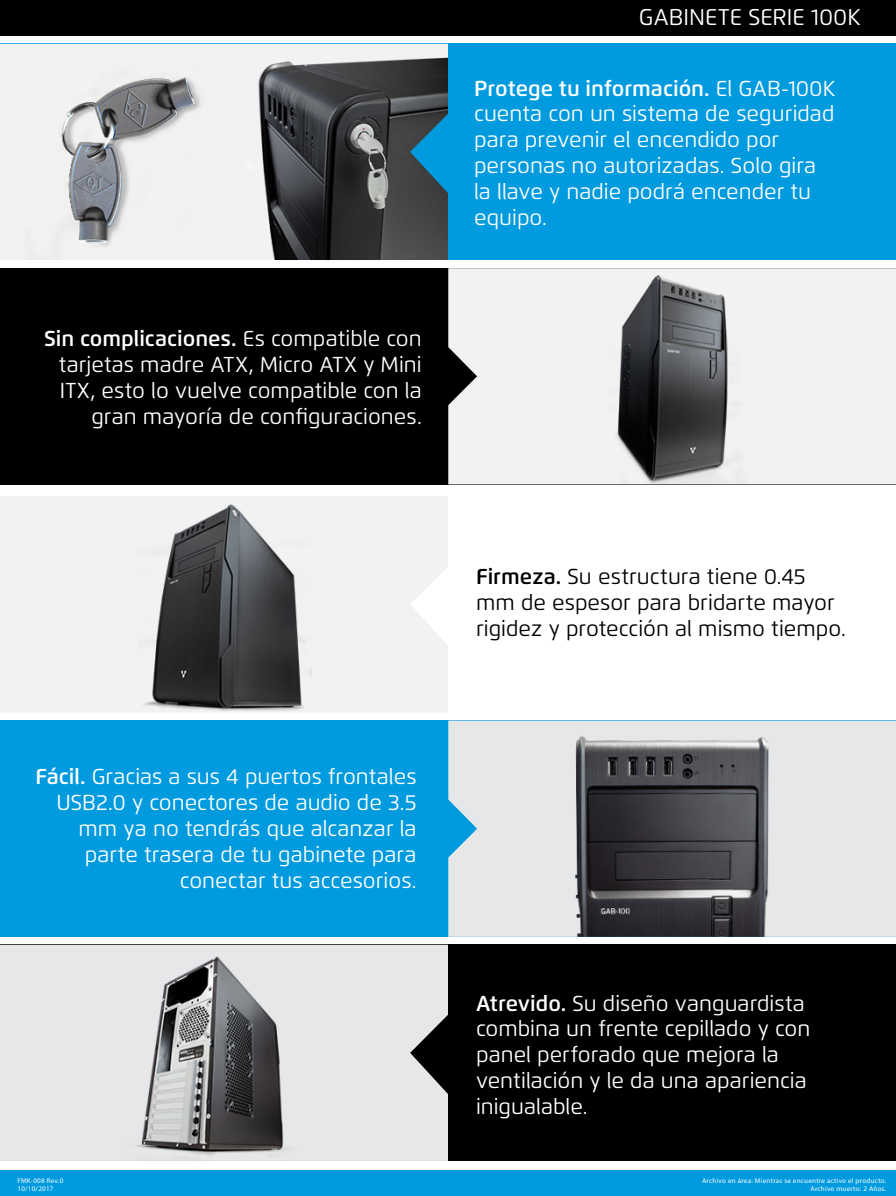
<style>
.page{position:relative;width:896px;height:1196px;background:#fff}
.page>*{position:absolute;margin:0;border:0;box-sizing:border-box;transform-origin:0 0}
.t1{font:22.75px "Flexo";color:#fff}
.t2{font:21.61px/25.9px "Flexo";color:#fff}
.t3{font:21.61px/25.9px "Flexo";color:#000}
.t4{font:7px/7.9px "Myriad Pro";letter-spacing:.04em;color:#fff;text-align:right}
.s1{font-weight:600}
</style>
<div class="page">
<div style="left:0;top:268px;width:895px;height:216px;background:#000"></div>
<div style="left:0;top:720px;width:896px;height:216px;background:#009ade"></div>
<div style="left:0;top:44px;width:896px;height:216px;background:#009ade"></div>
<div style="left:0;top:944px;width:896px;height:216px;background:#000"></div>
<div style="left:0;top:1170px;width:896px;height:25px;background:#009ade"></div>
<img style="left:0;top:44px;width:448px;height:216px">
<img style="left:0;top:496px;width:448px;height:216px">
<img style="left:0;top:944px;width:448px;height:216px">
<img style="left:448px;top:268px;width:448px;height:216px">
<img style="left:448px;top:720px;width:448px;height:216px">
<div style="left:0;top:0;width:896px;height:35px;background:#000"></div>
<p class="t2" style="left:44px;top:325px;width:379px;text-align:right"><span class="s1">Sin complicaciones.</span> Es compatible con tarjetas madre ATX, Micro ATX y Mini ITX, esto lo vuelve compatible con la gran mayoría de configuraciones.</p>
<p class="t1" style="left:639px;top:3px;width:224px">GABINETE SERIE 100K</p>
<p class="t2" style="left:474px;top:75px;width:363px"><span class="s1">Protege tu información.</span> El GAB-100K cuenta con un sistema de seguridad para prevenir el encendido por personas no autorizadas. Solo gira la llave y nadie podrá encender tu equipo.</p>
<p class="t2" style="left:36px;top:763px;width:382px;text-align:right"><span class="s1">Fácil.</span> Gracias a sus 4 puertos frontales<br>USB2.0 y conectores de audio de 3.5 mm ya no tendrás que alcanzar la parte trasera de tu gabinete para conectar tus accesorios.</p>
<p class="t4" style="left:18px;top:1176px;width:47px;text-align:left">FMK-008 Rev.0<br>10/10/2017</p>
<p class="t3" style="left:476px;top:563px;width:371px"><span class="s1">Firmeza.</span> Su estructura tiene 0.45 mm de espesor para bridarte mayor rigidez y protección al mismo tiempo.</p>
<p class="t2" style="left:476px;top:989px;width:336px"><span class="s1">Atrevido.</span> Su diseño vanguardista combina un frente cepillado y con panel perforado que mejora la ventilación y le da una apariencia inigualable.</p>
<p class="t4" style="left:702px;top:1176px;width:186px">Archivo en área: Mientras se encuentre activo el producto.<br>Archivo muerto: 2 Años.</p>
</div>
